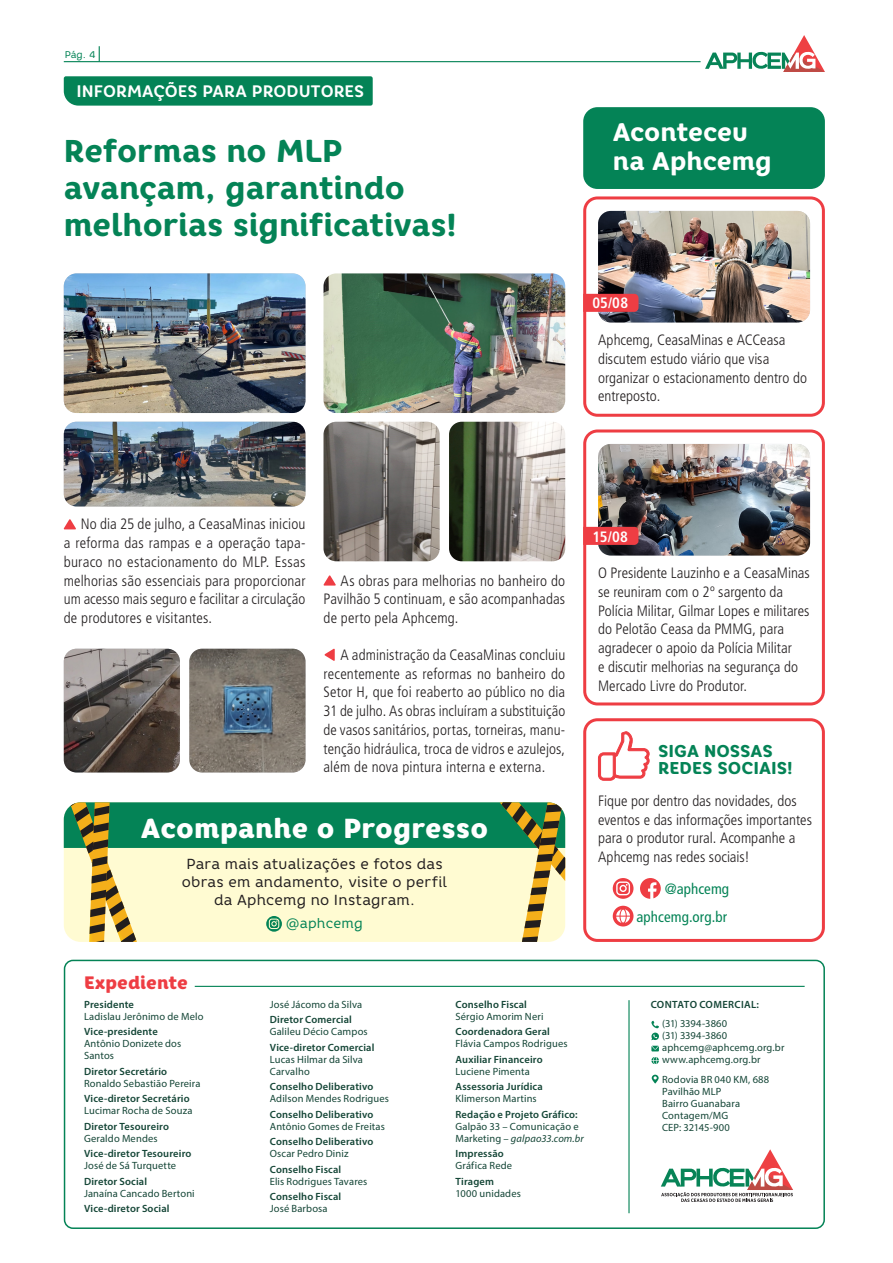
<style>
.page{position:relative;width:893px;height:1263px;background:#fff}
.page>*{position:absolute;margin:0;border:0;box-sizing:border-box;transform-origin:0 0}
.titulos{font:800 31.5px/37px "Core Rhino 75";letter-spacing:-.005em;color:#048356}
.Texto{font:900 27.45px "Core Rhino 85";letter-spacing:.01em;color:#fff}
.Título{font:800 25.35px/28.3px "Core Rhino 75";color:#fff}
.subtitulos{font:900 18px "Core Rhino 85";letter-spacing:.005em;color:#ee3d43}
.Título-2{font:800 17.1px/17.1px "Core Rhino 75";color:#048356}
.versais{font:700 16.65px "Core Rhino 65";color:#fff}
.Texto-2{font:300 condensed 15px/18.8px "Frutiger LT Std";letter-spacing:.005em;color:#231f20;text-align:justify}
.Texto-3{font:condensed 15px "Frutiger LT Std";letter-spacing:.005em;color:#048356}
.Texto-4{font:700 condensed 15px "Frutiger LT Std";letter-spacing:.015em;color:#fff}
.Texto-5{font:14.55px/18.1px "Core Rhino 45";letter-spacing:.015em;color:#231f20;text-align:center}
.Texto-6{font:13.65px "Core Rhino 45";letter-spacing:.015em;color:#048356}
.expediente{font:10.5px/12px "Myriad Pro";letter-spacing:.015em;color:#154637}
.expediente2{font:600 10.5px "Myriad Pro";letter-spacing:.015em;color:#154637}
.expediente2-2{font:10.5px/12px "Myriad Pro";letter-spacing:.015em;color:#154637}
.dados_edicao{font:9.75px "Core Rhino 45";color:#048356}
.s1{font-style:italic}
</style>
<div class="page">
<svg style="left:64px;top:76px;width:309px;height:30px;background:#0b865a"></svg>
<div style="left:64px;top:960px;width:761px;height:269px;border:2px solid #048356;border-radius:9px"></div>
<svg style="left:651px;top:1021px;width:8px;height:19px"></svg>
<hr style="left:195px;top:986px;width:610px;height:1px;background:#048356">
<hr style="left:628px;top:1000px;width:2px;height:213px;background:#048356">
<svg style="left:651px;top:1057px;width:8px;height:7px"></svg>
<svg style="left:651px;top:1046px;width:8px;height:5px"></svg>
<svg style="left:652px;top:1075px;width:7px;height:8px"></svg>
<svg style="left:661px;top:1149px;width:132px;height:53px"></svg>
<img style="left:323px;top:273px;width:242px;height:140px">
<img style="left:323px;top:422px;width:117px;height:139px">
<img style="left:449px;top:422px;width:116px;height:139px">
<img style="left:64px;top:273px;width:241px;height:140px">
<img style="left:64px;top:422px;width:241px;height:84px">
<img style="left:64px;top:649px;width:116px;height:123px">
<img style="left:189px;top:649px;width:116px;height:123px">
<svg style="left:64px;top:519px;width:12px;height:10px"></svg>
<svg style="left:323px;top:575px;width:13px;height:11px"></svg>
<svg style="left:324px;top:648px;width:11px;height:13px"></svg>
<svg style="left:64px;top:802px;width:501px;height:140px;background:#acca9c"></svg>
<div style="left:585px;top:109px;width:238px;height:78px;background:#048356;border-radius:13px"></div>
<div style="left:583px;top:107px;width:242px;height:82px;border:3px solid #048356;border-radius:13px"></div>
<div style="left:583px;top:196px;width:242px;height:221px;border:3px solid #ee3d43;border-radius:13px"></div>
<div style="left:583px;top:429px;width:242px;height:276px;border:3px solid #ee3d43;border-radius:13px"></div>
<svg style="left:613px;top:878px;width:20px;height:21px"></svg>
<svg style="left:640px;top:878px;width:21px;height:21px"></svg>
<svg style="left:613px;top:906px;width:20px;height:20px"></svg>
<div style="left:583px;top:718px;width:242px;height:224px;border:3px solid #ee3d43;border-radius:13px"></div>
<svg style="left:598px;top:731px;width:52px;height:50px"></svg>
<img style="left:598px;top:211px;width:212px;height:111px">
<img style="left:598px;top:444px;width:212px;height:111px">
<svg style="left:583px;top:294px;width:55px;height:18px"></svg>
<svg style="left:583px;top:527px;width:55px;height:18px"></svg>
<hr style="left:64px;top:61px;width:637px;height:1px;background:#048356">
<svg style="left:99px;top:46px;width:1px;height:15px"></svg>
<svg style="left:705px;top:35px;width:120px;height:37px"></svg>
<p class="dados_edicao" style="left:65px;top:48px;width:32px">Pág. 4</p>
<p class="versais" style="left:77px;top:80px;width:289px">INFORMAÇÕES PARA PRODUTORES</p>
<p class="titulos" style="left:64px;top:132px;width:394px">Reformas no MLP avançam, garantindo melhorias significativas!</p>
<p class="Título" style="left:613px;top:118px;width:160px">Aconteceu na Aphcemg</p>
<p class="Texto-4" style="left:592px;top:294px;width:37px">05/08</p>
<p class="Texto-2" style="left:598px;top:331px;width:210px;text-align:left">Aphcemg, CeasaMinas e ACCeasa discutem estudo viário que visa organizar o estacionamento dentro do entreposto.</p>
<p class="Texto-2" style="left:64px;top:515px;width:243px;text-indent:17px">No dia 25 de julho, a CeasaMinas iniciou a reforma das rampas e a operação tapa&shy;buraco no estacionamento do MLP. Essas melhorias são essenciais para proporcionar um acesso mais seguro e facilitar a circulação de produtores e visitantes.</p>
<p class="Texto-2" style="left:323px;top:571px;width:243px;text-indent:17px">As obras para melhorias no banheiro do Pavilhão 5 continuam, e são acompanhadas de perto pela Aphcemg.</p>
<p class="Texto-2" style="left:323px;top:646px;width:243px;text-indent:17px">A administração da CeasaMinas concluiu recentemente as reformas no banheiro do Setor H, que foi reaberto ao público no dia 31 de julho. As obras incluíram a substituição de vasos sanitários, portas, torneiras, manu&shy;tenção hidráulica, troca de vidros e azulejos, além de nova pintura interna e externa.</p>
<p class="Texto" style="left:141px;top:811px;width:349px">Acompanhe o Progresso</p>
<p class="Texto-5" style="left:182px;top:854px;width:267px">Para mais atualizações e fotos das obras em andamento, visite o perfil da Aphcemg no Instagram.</p>
<p class="Texto-6" style="left:286px;top:915px;width:78px">@aphcemg</p>
<p class="Texto-4" style="left:592px;top:527px;width:37px">15/08</p>
<p class="Texto-2" style="left:598px;top:564px;width:213px;text-align:left">O Presidente Lauzinho e a CeasaMinas se reuniram com o 2º sargento da Polícia Militar, Gilmar Lopes e militares do Pelotão Ceasa da PMMG, para agradecer o apoio da Polícia Militar<br>e discutir melhorias na segurança do Mercado Livre do Produtor.</p>
<p class="Título-2" style="left:658px;top:742px;width:136px">SIGA NOSSAS<br>REDES SOCIAIS!</p>
<p class="Texto-2" style="left:598px;top:792px;width:215px;text-align:left">Fique por dentro das novidades, dos eventos e das informações importantes para o produtor rural. Acompanhe a Aphcemg nas redes sociais!</p>
<p class="Texto-3" style="left:665px;top:880px;width:66px">@aphcemg</p>
<p class="Texto-3" style="left:637px;top:908px;width:92px">aphcemg.org.br</p>
<p class="subtitulos" style="left:84px;top:971px;width:105px">Expediente</p>
<p class="expediente2" style="left:84px;top:998px;width:51px">Presidente</p>
<p class="expediente" style="left:84px;top:1010px;width:121px">Ladislau Jerônimo de Melo</p>
<p class="expediente2" style="left:84px;top:1025px;width:75px">Vice-presidente</p>
<p class="expediente" style="left:84px;top:1038px;width:99px">Antônio Donizete dos</p>
<p class="expediente" style="left:84px;top:1050px;width:31px">Santos</p>
<p class="expediente2" style="left:84px;top:1065px;width:85px">Diretor Secretário</p>
<p class="expediente" style="left:84px;top:1077px;width:118px">Ronaldo Sebastião Pereira</p>
<p class="expediente2" style="left:84px;top:1092px;width:107px">Vice-diretor Secretário</p>
<p class="expediente" style="left:84px;top:1104px;width:110px">Lucimar Rocha de Souza</p>
<p class="expediente2" style="left:84px;top:1119px;width:86px">Diretor Tesoureiro</p>
<p class="expediente" style="left:84px;top:1132px;width:75px">Geraldo Mendes</p>
<p class="expediente2" style="left:84px;top:1147px;width:109px">Vice-diretor Tesoureiro</p>
<p class="expediente" style="left:84px;top:1159px;width:94px">José de Sá Turquette</p>
<p class="expediente2" style="left:84px;top:1174px;width:65px">Diretor Social</p>
<p class="expediente" style="left:84px;top:1187px;width:112px">Janaína Cancado Bertoni</p>
<p class="expediente2" style="left:84px;top:1202px;width:87px">Vice-diretor Social</p>
<p class="expediente" style="left:270px;top:998px;width:94px">José Jácomo da Silva</p>
<p class="expediente2" style="left:270px;top:1013px;width:84px">Diretor Comercial</p>
<p class="expediente" style="left:270px;top:1026px;width:99px">Galileu Décio Campos</p>
<p class="expediente2" style="left:270px;top:1041px;width:106px">Vice-diretor Comercial</p>
<p class="expediente" style="left:270px;top:1053px;width:95px">Lucas Hilmar da Silva</p>
<p class="expediente" style="left:270px;top:1065px;width:41px">Carvalho</p>
<p class="expediente2" style="left:270px;top:1080px;width:105px">Conselho Deliberativo</p>
<p class="expediente" style="left:270px;top:1092px;width:121px">Adilson Mendes Rodrigues</p>
<p class="expediente2" style="left:270px;top:1107px;width:105px">Conselho Deliberativo</p>
<p class="expediente" style="left:270px;top:1120px;width:117px">Antônio Gomes de Freitas</p>
<p class="expediente2" style="left:270px;top:1135px;width:105px">Conselho Deliberativo</p>
<p class="expediente" style="left:270px;top:1147px;width:80px">Oscar Pedro Diniz</p>
<p class="expediente2" style="left:270px;top:1162px;width:73px">Conselho Fiscal</p>
<p class="expediente" style="left:270px;top:1175px;width:99px">Elis Rodrigues Tavares</p>
<p class="expediente2" style="left:270px;top:1190px;width:73px">Conselho Fiscal</p>
<p class="expediente" style="left:270px;top:1202px;width:59px">José Barbosa</p>
<p class="expediente2" style="left:455px;top:998px;width:73px">Conselho Fiscal</p>
<p class="expediente" style="left:455px;top:1010px;width:89px">Sérgio Amorim Neri</p>
<p class="expediente2" style="left:455px;top:1025px;width:96px">Coordenadora Geral</p>
<p class="expediente" style="left:455px;top:1038px;width:114px">Flávia Campos Rodrigues</p>
<p class="expediente2" style="left:455px;top:1053px;width:89px">Auxiliar Financeiro</p>
<p class="expediente" style="left:455px;top:1065px;width:76px">Luciene Pimenta</p>
<p class="expediente2" style="left:455px;top:1080px;width:89px">Assessoria Jurídica</p>
<p class="expediente" style="left:455px;top:1092px;width:83px">Klimerson Martins</p>
<p class="expediente2" style="left:455px;top:1107px;width:124px">Redação e Projeto Gráfico:</p>
<p class="expediente" style="left:455px;top:1120px;width:130px">Galpão 33 – Comunicação e<br>Marketing – <span class="s1">galpao33.com.br</span></p>
<p class="expediente2" style="left:455px;top:1147px;width:50px">Impressão</p>
<p class="expediente" style="left:455px;top:1159px;width:58px">Gráfica Rede</p>
<p class="expediente2" style="left:455px;top:1174px;width:40px">Tiragem</p>
<p class="expediente" style="left:455px;top:1187px;width:67px">1000 unidades</p>
<p class="expediente2" style="left:651px;top:998px;width:110px">CONTATO COMERCIAL:</p>
<p class="expediente2-2" style="left:662px;top:1018px;width:67px">(31) 3394-3860</p>
<p class="expediente2-2" style="left:662px;top:1030px;width:67px">(31) 3394-3860</p>
<p class="expediente2-2" style="left:662px;top:1042px;width:124px">aphcemg@aphcemg.org.br</p>
<p class="expediente2-2" style="left:662px;top:1054px;width:100px">www.aphcemg.org.br</p>
<p class="expediente2-2" style="left:662px;top:1073px;width:109px">Rodovia BR 040 KM, 688<br>Pavilhão MLP<br>Bairro Guanabara<br>Contagem/MG<br>CEP: 32145-900</p>
</div>
